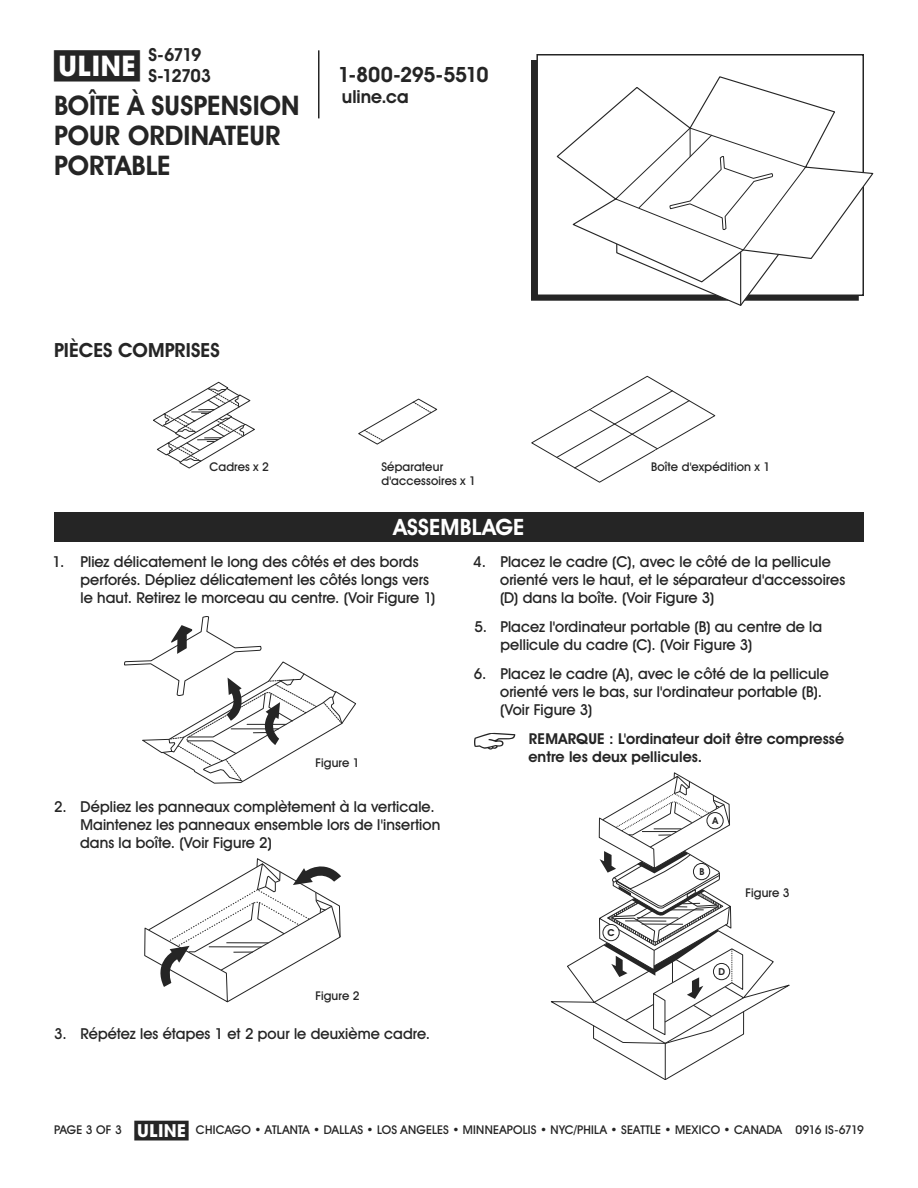
<style>
.page{position:relative;width:918px;height:1188px;background:#fff}
.page>*{position:absolute;margin:0;border:0;box-sizing:border-box;transform-origin:0 0}
.t1{font:700 28.5px "Uline Two Knine";color:#252525}
.t2{font:700 27px/30px "Uline Two Knine";letter-spacing:.005em;color:#252525}
.t3{font:700 22.5px "Uline Two Knine";letter-spacing:.01em;color:#fff}
.t4{font:700 21px "Uline Two Knine";letter-spacing:-.02em;color:#252525}
.t5{font:700 19.5px "Uline Two Knine";color:#252525}
.t6{font:700 18px/21px "Uline Two Knine";letter-spacing:-.07em;color:#252525}
.t7{font:700 18px "Uline Two Knine";letter-spacing:-.025em;color:#252525}
.t8{font:15px/18px "Uline Two Knine";letter-spacing:.005em;color:#252525}
.t9{font:700 15px/18px "Uline Two Knine";letter-spacing:.005em;color:#252525}
.t10{font:12px/14.4px "Uline Two Knine";letter-spacing:.015em;color:#252525}
.t11{font:12px "Uline Two Knine";letter-spacing:-.05em;color:#252525}
.t12{font:700 9.6px "Uline Two Knine";color:#252525}
.s1{font-weight:700}
.s2{font-size:18px}
</style>
<div class="page">
<hr style="left:318px;top:50px;width:2px;height:68px;background:#252525">
<svg style="left:474px;top:733px;width:41px;height:17px"></svg>
<svg style="left:124px;top:616px;width:232px;height:168px"></svg>
<div style="left:536px;top:54px;width:328px;height:242px;border:2px solid #252525"></div>
<svg style="left:557px;top:76px;width:316px;height:207px"></svg>
<svg style="left:615px;top:127px;width:192px;height:179px"></svg>
<svg style="left:551px;top:772px;width:239px;height:308px"></svg>
<div style="left:707px;top:813px;width:16px;height:16px;background:#fff;border-radius:50%"></div>
<div style="left:707px;top:812px;width:17px;height:17px;border:1px solid #252525;border-radius:50%"></div>
<div style="left:693px;top:863px;width:17px;height:17px;background:#fff;border-radius:50%"></div>
<div style="left:693px;top:863px;width:17px;height:17px;border:1px solid #252525;border-radius:50%"></div>
<div style="left:603px;top:924px;width:16px;height:17px;background:#fff;border-radius:50%"></div>
<div style="left:603px;top:924px;width:17px;height:17px;border:1px solid #252525;border-radius:50%"></div>
<div style="left:713px;top:963px;width:17px;height:17px;background:#fff;border-radius:50%"></div>
<div style="left:713px;top:963px;width:17px;height:17px;border:1px solid #252525;border-radius:50%"></div>
<svg style="left:153px;top:381px;width:102px;height:88px"></svg>
<svg style="left:358px;top:398px;width:80px;height:47px"></svg>
<svg style="left:531px;top:376px;width:184px;height:107px"></svg>
<svg style="left:144px;top:858px;width:197px;height:144px"></svg>
<div style="left:54px;top:512px;width:810px;height:30px;background:#252525"></div>
<h1 class="t1" style="left:54px;top:49px;width:87px">π</h1>
<p class="t6" style="left:148px;top:44px;width:64px">S-6719<br>S-12703</p>
<h2 class="t2" style="left:54px;top:90px;width:247px">BOÎTE À SUSPENSION<br>POUR ORDINATEUR<br>PORTABLE</h2>
<h3 class="t4" style="left:338px;top:62px;width:152px">1-800-295-5510</h3>
<p class="t7" style="left:342px;top:86px;width:68px">uline.ca</p>
<h3 class="t5" style="left:54px;top:338px;width:167px">PIÈCES COMPRISES</h3>
<p class="t10" style="left:209px;top:459px;width:61px">Cadres x 2</p>
<p class="t10" style="left:381px;top:459px;width:96px">Séparateur d'accessoires x 1</p>
<p class="t10" style="left:651px;top:459px;width:121px">Boîte d'expédition x 1</p>
<h3 class="t3" style="left:394px;top:514px;width:132px">ASSEMBLAGE</h3>
<p class="t8" style="left:80px;top:553px;width:356px;text-indent:-28px">1. Pliez délicatement le long des côtés et des bords perforés. Dépliez délicatement les côtés longs vers le haut. Retirez le morceau au centre. (Voir Figure 1)</p>
<p class="t10" style="left:315px;top:755px;width:46px">Figure 1</p>
<p class="t8" style="left:80px;top:798px;width:362px;text-indent:-26px">2. Dépliez les panneaux complètement à la verticale.<br>Maintenez les panneaux ensemble lors de l'insertion dans la boîte. (Voir Figure 2)</p>
<p class="t10" style="left:315px;top:988px;width:46px">Figure 2</p>
<p class="t8" style="left:54px;top:1024px;width:378px">3. Répétez les étapes 1 et 2 pour le deuxième cadre.</p>
<p class="t8" style="left:500px;top:553px;width:347px;text-indent:-27px">4. Placez le cadre (C), avec le côté de la pellicule orienté vers le haut, et le séparateur d'accessoires (D) dans la boîte. (Voir Figure 3)</p>
<p class="t8" style="left:501px;top:618px;width:323px;text-indent:-26px">5. Placez l<span class="s1">'</span>ordinateur portable (B) au centre de la pellicule du cadre (C). (Voir Figure 3)</p>
<p class="t8" style="left:500px;top:664px;width:331px;text-indent:-26px">6. Placez le cadre (A), avec le côté de la pellicule orienté vers le bas, sur l'ordinateur portable (B). (Voir Figure 3)</p>
<p class="t9" style="left:528px;top:729px;width:317px">REMARQUE : L'ordinateur doit être compressé entre les deux pellicules.</p>
<p class="t12" style="left:712px;top:815px;width:7px">A</p>
<p class="t12" style="left:607px;top:927px;width:9px">C</p>
<p class="t12" style="left:699px;top:866px;width:6px">B</p>
<p class="t10" style="left:746px;top:886px;width:46px">Figure 3</p>
<p class="t12" style="left:719px;top:966px;width:8px">D</p>
<p class="t10" style="left:135px;top:1122px;width:649px"><span class="s2">π</span> CHICAGO • ATLANTA • DALLAS • LOS ANGELES • MINNEAPOLIS • NYC/PHILA • SEATTLE • MEXICO • CANADA</p>
<p class="t10" style="left:54px;top:1122px;width:69px">PAGE 3 OF 3</p>
<p class="t11" style="left:796px;top:1122px;width:70px">0916 IS-6719</p>
</div>
